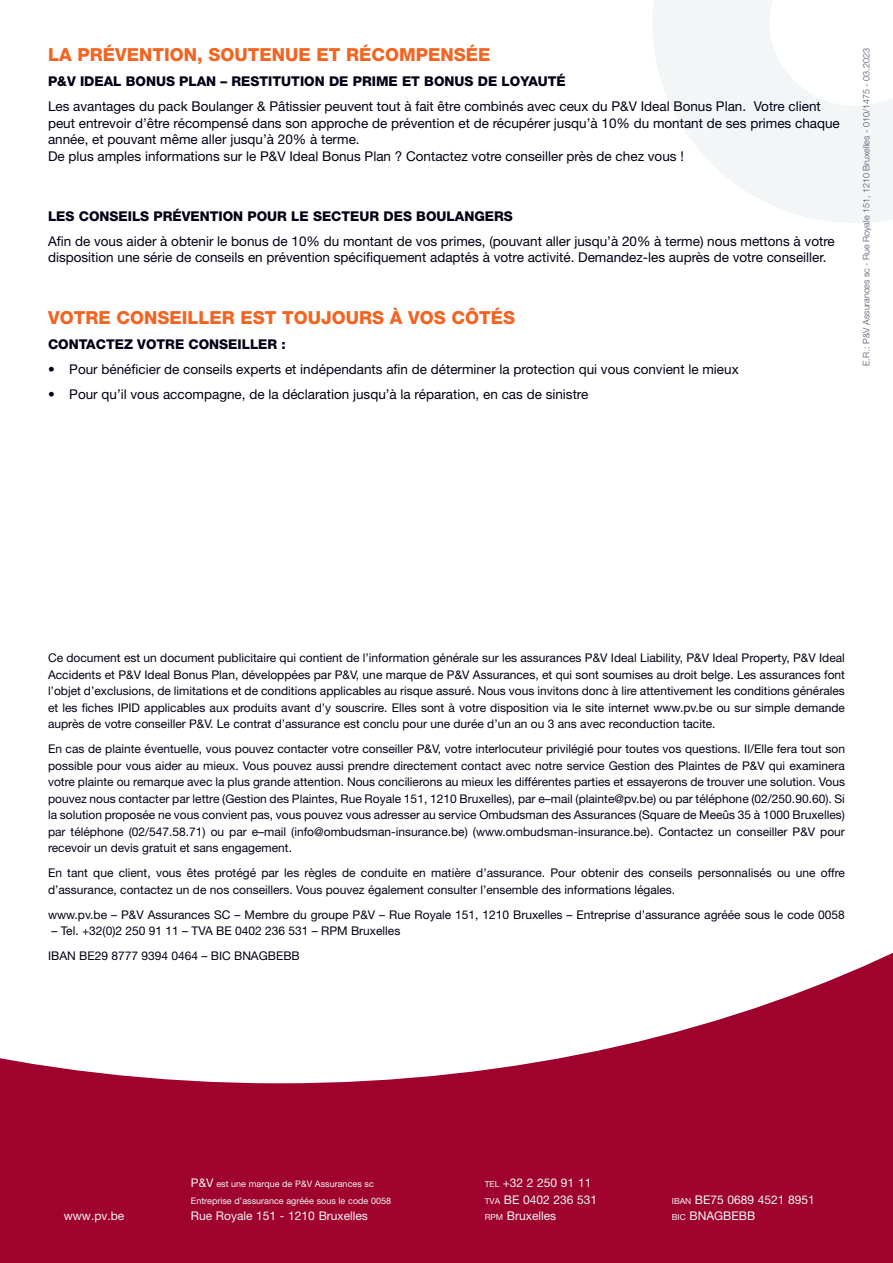
<style>
.page{position:relative;width:893px;height:1263px;background:#fff}
.page>*{position:absolute;margin:0;border:0;box-sizing:border-box;transform-origin:0 0}
.t1{font:800 18px "Helvetica Neue LT Std";color:#f36421}
.t2{font:13.5px/16.5px "Helvetica Neue LT Std";color:#010116}
.t3{font:800 13.5px "Helvetica Neue LT Std";color:#010116}
.t4{font:12px/16.5px "Helvetica Neue LT Std";color:#010116;text-align:justify}
.t5{font:12px/16.5px "Helvetica Neue LT Std";color:#f3f6f7}
.t6{font:9px/16.5px "Helvetica Neue LT Std";color:#f3f6f7}
.t7{font:300 9px "Helvetica Neue LT Std";color:#4d5063}
.s1{font-size:12px}
.s2{font-size:8.4px}
</style>
<div class="page">
<svg style="left:0;top:953px;width:893px;height:310px;fill:#9e022d"></svg>
<svg style="left:653px;top:0;width:240px;height:223px;fill:#f3f6f7"></svg>
<h1 class="t1" style="left:48px;top:44px;width:444px">LA PRÉVENTION, SOUTENUE ET RÉCOMPENSÉE</h1>
<p class="t3" style="left:48px;top:73px;width:519px">P&amp;V IDEAL BONUS PLAN – RESTITUTION DE PRIME ET BONUS DE LOYAUTÉ</p>
<p class="t2" style="left:48px;top:98px;width:793px">Les avantages du pack Boulanger &amp; Pâtissier peuvent tout à fait être combinés avec ceux du P&amp;V Ideal Bonus Plan. Votre client peut entrevoir d’être récompensé dans son approche de prévention et de récupérer jusqu’à 10% du montant de ses primes chaque année, et pouvant même aller jusqu’à 20% à terme.<br>De plus amples informations sur le P&amp;V Ideal Bonus Plan ? Contactez votre conseiller près de chez vous !</p>
<p class="t3" style="left:48px;top:208px;width:466px">LES CONSEILS PRÉVENTION POUR LE SECTEUR DES BOULANGERS</p>
<p class="t2" style="left:48px;top:232px;width:788px">Afin de vous aider à obtenir le bonus de 10% du montant de vos primes, (pouvant aller jusqu’à 20% à terme) nous mettons à votre disposition une série de conseils en prévention spécifiquement adaptés à votre activité. Demandez-les auprès de votre conseiller.</p>
<h1 class="t1" style="left:48px;top:307px;width:469px">VOTRE CONSEILLER EST TOUJOURS À VOS CÔTÉS</h1>
<p class="t3" style="left:48px;top:336px;width:239px">CONTACTEZ VOTRE CONSEILLER :</p>
<p class="t2" style="left:48px;top:360px;width:692px">• Pour bénéficier de conseils experts et indépendants afin de déterminer la protection qui vous convient le mieux</p>
<p class="t2" style="left:48px;top:385px;width:542px">• Pour qu’il vous accompagne, de la déclaration jusqu’à la réparation, en cas de sinistre</p>
<p class="t7" style="left:861px;top:366px;width:319px;rotate:-90deg">E.R.: P&amp;V Assurances sc - Rue Royale 151, 1210 Bruxelles - 010/1475 - 03.2023</p>
<p class="t4" style="left:48px;top:650px;width:798px">Ce document est un document publicitaire qui contient de l’information générale sur les assurances P&amp;V Ideal Liability, P&amp;V Ideal Property, P&amp;V Ideal Accidents et P&amp;V Ideal Bonus Plan, développées par P&amp;V, une marque de P&amp;V Assurances, et qui sont soumises au droit belge. Les assurances font l’objet d’exclusions, de limitations et de conditions applicables au risque assuré. Nous vous invitons donc à lire attentivement les conditions générales et les fiches IPID applicables aux produits avant d’y souscrire. Elles sont à votre disposition via le site internet www.pv.be ou sur simple demande auprès de votre conseiller P&amp;V. Le contrat d’assurance est conclu pour une durée d’un an ou 3 ans avec reconduction tacite.</p>
<p class="t4" style="left:48px;top:741px;width:798px">En cas de plainte éventuelle, vous pouvez contacter votre conseiller P&amp;V, votre interlocuteur privilégié pour toutes vos questions. Il/Elle fera tout son possible pour vous aider au mieux. Vous pouvez aussi prendre directement contact avec notre service Gestion des Plaintes de P&amp;V qui examinera votre plainte ou remarque avec la plus grande attention. Nous concilierons au mieux les différentes parties et essayerons de trouver une solution. Vous pouvez nous contacter par lettre (Gestion des Plaintes, Rue Royale 151, 1210 Bruxelles), par e–mail (plainte@pv.be) ou par téléphone (02/250.90.60). Si la solution proposée ne vous convient pas, vous pouvez vous adresser au service Ombudsman des Assurances (Square de Meeûs 35 à 1000 Bruxelles) par téléphone (02/547.58.71) ou par e–mail (info@ombudsman-insurance.be) (www.ombudsman-insurance.be). Contactez un conseiller P&amp;V pour recevoir un devis gratuit et sans engagement.</p>
<p class="t4" style="left:48px;top:865px;width:798px">En tant que client, vous êtes protégé par les règles de conduite en matière d’assurance. Pour obtenir des conseils personnalisés ou une offre d’assurance, contactez un de nos conseillers. Vous pouvez également consulter l’ensemble des informations légales.</p>
<p class="t4" style="left:48px;top:906px;width:798px">www.pv.be – P&amp;V Assurances SC – Membre du groupe P&amp;V – Rue Royale 151, 1210 Bruxelles – Entreprise d’assurance agréée sous le code 0058</p>
<p class="t4" style="left:48px;top:918px;width:354px;line-height:25px">– Tel. +32(0)2 250 91 11 – TVA BE 0402 236 531 – RPM Bruxelles<br>IBAN BE29 8777 9394 0464 – BIC BNAGBEBB</p>
<p class="t6" style="left:191px;top:1176px;width:202px"><span class="s1">P&amp;V</span> est une marque de P&amp;V Assurances sc<br>Entreprise d’assurance agréée sous le code 0058</p>
<p class="t5" style="left:191px;top:1208px;width:179px">Rue Royale 151 - 1210 Bruxelles</p>
<p class="t5" style="left:485px;top:1175px;width:114px"><span class="s2">TEL</span> +32 2 250 91 11<br><span class="s2">TVA</span> BE 0402 236 531</p>
<p class="t5" style="left:64px;top:1208px;width:62px">www.pv.be</p>
<p class="t5" style="left:485px;top:1208px;width:73px"><span class="s2">RPM</span> Bruxelles</p>
<p class="t5" style="left:672px;top:1191px;width:145px"><span class="s2">IBAN</span> BE75 0689 4521 8951<br><span class="s2">BIC</span> BNAGBEBB</p>
</div>
